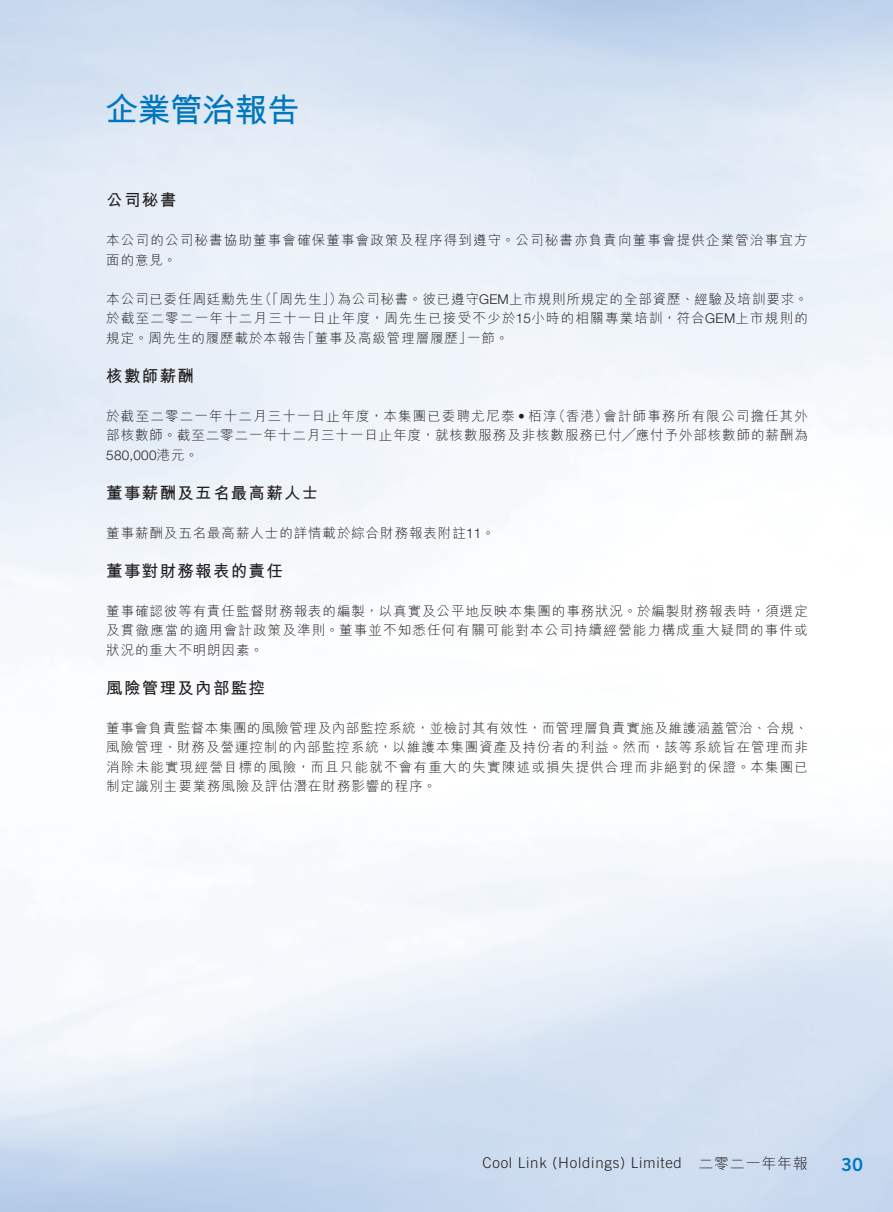
<style>
.page{position:relative;width:893px;height:1212px;background:#fff}
.page>*{position:absolute;margin:0;border:0;box-sizing:border-box;transform-origin:0 0}
.t1{font:700 33px "M Hei HK";letter-spacing:-.02em;color:#0077bd}
.t2{font:18px "Trade Gothic LT Std Bd 2";color:#0077bd}
.t3{font:700 16.5px "M Hei HK";letter-spacing:.08em;color:#231f20}
.t4{font:300 15px "Trade Gothic LT Std";letter-spacing:.05em;color:#231f20}
.t5{font:300 15px "M Hei HK";letter-spacing:.05em;color:#231f20}
.t6{font:300 13.5px/19.5px "M Hei HK";letter-spacing:.085em;color:#231f20}
.t7{font:300 13.5px "M Hei HK";letter-spacing:.065em;color:#231f20}
.t8{font:300 13.5px "Helvetica Neue LT Std";letter-spacing:.02em;color:#231f20}
.s1{font-family:"Helvetica Neue LT Std"}
.s2{font-family:"M Hei HK"}
</style>
<div class="page">
<h1 class="t1" style="left:105px;top:86px;width:196px">企業管治報告</h1>
<p class="t3" style="left:106px;top:188px;width:71px">公司秘書</p>
<p class="t6" style="left:106px;top:230px;width:703px">本公司的公司秘書協助董事會確保董事會政策及程序得到遵守。公司秘書亦負責向董事會提供企業管治事宜方面的意見。</p>
<p class="t7" style="left:337px;top:289px;width:472px">為公司秘書。彼已遵守<span class="s1">GEM</span>上市規則所規定的全部資歷、經驗及培訓要求。</p>
<p class="t6" style="left:259px;top:288px;width:85px">（「周先生」）</p>
<p class="t7" style="left:106px;top:289px;width:159px">本公司已委任周廷勳先生</p>
<p class="t6" style="left:106px;top:308px;width:703px">於截至二零二一年十二月三十一日止年度，周先生已接受不少於<span class="s1">15</span>小時的相關專業培訓，符合<span class="s1">GEM</span>上市規則的</p>
<p class="t6" style="left:467px;top:327px;width:43px">一節。</p>
<p class="t6" style="left:301px;top:327px;width:172px">「董事及高級管理層履歷」</p>
<p class="t6" style="left:106px;top:327px;width:201px">規定。周先生的履歷載於本報告</p>
<p class="t3" style="left:106px;top:364px;width:89px">核數師薪酬</p>
<p class="t6" style="left:603px;top:405px;width:206px">會計師事務所有限公司擔任其外</p>
<p class="t6" style="left:552px;top:405px;width:57px">（香港）</p>
<p class="t6" style="left:106px;top:405px;width:703px">於截至二零二一年十二月三十一日止年度，本集團已委聘尤尼泰 <span class="s1">•</span> 栢淳<br>部核數師。截至二零二一年十二月三十一日止年度，就核數服務及非核數服務已付╱應付予外部核數師的薪酬為</p>
<p class="t8" style="left:106px;top:447px;width:94px">580,000<span class="s2">港元。</span></p>
<p class="t3" style="left:106px;top:481px;width:214px">董事薪酬及五名最高薪人士</p>
<p class="t6" style="left:106px;top:522px;width:390px">董事薪酬及五名最高薪人士的詳情載於綜合財務報表附註<span class="s1">11</span>。</p>
<p class="t3" style="left:106px;top:559px;width:178px">董事對財務報表的責任</p>
<p class="t6" style="left:106px;top:600px;width:703px;text-align:justify">董事確認彼等有責任監督財務報表的編製，以真實及公平地反映本集團的事務狀況。於編製財務報表時，須選定及貫徹應當的適用會計政策及準則。董事並不知悉任何有關可能對本公司持續經營能力構成重大疑問的事件或狀況的重大不明朗因素。</p>
<p class="t3" style="left:106px;top:676px;width:160px">風險管理及內部監控</p>
<p class="t6" style="left:106px;top:717px;width:703px;text-align:justify">董事會負責監督本集團的風險管理及內部監控系統，並檢討其有效性，而管理層負責實施及維護涵蓋管治、合規、風險管理、財務及營運控制的內部監控系統，以維護本集團資產及持份者的利益。然而，該等系統旨在管理而非消除未能實現經營目標的風險，而且只能就不會有重大的失實陳述或損失提供合理而非絕對的保證。本集團已制定識別主要業務風險及評估潛在財務影響的程序。</p>
<p class="t4" style="left:482px;top:1154px;width:201px">Cool Link (Holdings) Limited</p>
<p class="t5" style="left:698px;top:1153px;width:111px">二零二一年年報</p>
<h2 class="t2" style="left:841px;top:1153px;width:24px">30</h2>
</div>
